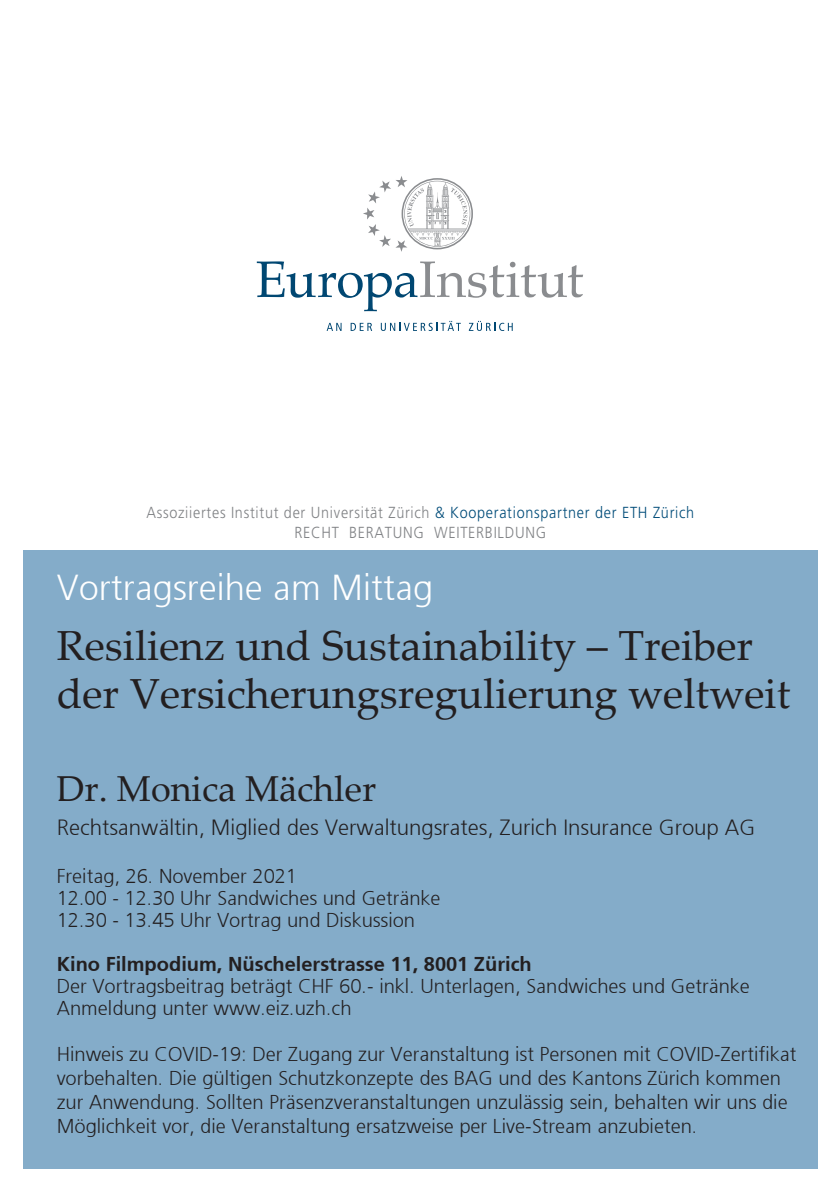
<style>
.page{position:relative;width:840px;height:1191px;background:#fff}
.page>*{position:absolute;margin:0;border:0;box-sizing:border-box;transform-origin:0 0}
.t1{font:42px/48px "Palatino Linotype";color:#231f20}
.t2{font:300 36px "Frutiger 45";color:#fff}
.t3{font:36px "Palatino Linotype";color:#231f20}
.t4{font:300 22px "Frutiger 45";color:#231f20}
.t5{font:300 20px/22px "Frutiger 45";color:#231f20}
.t6{font:300 20px "Frutiger 45";color:#231f20}
.t7{font:300 16px/20px "Frutiger LT Pro";letter-spacing:.05em;color:#808285;text-align:center;scale:.9 1}
.s1{color:#004c79}
</style>
<div class="page">
<div style="left:23px;top:550px;width:793px;height:618px;background:#84acc9"></div>
<svg style="left:326px;top:323px;width:15px;height:8px"></svg>
<svg style="left:350px;top:323px;width:22px;height:8px"></svg>
<svg style="left:380px;top:321px;width:80px;height:10px"></svg>
<svg style="left:468px;top:321px;width:44px;height:10px"></svg>
<svg style="left:257px;top:261px;width:326px;height:50px"></svg>
<svg style="left:363px;top:176px;width:109px;height:76px"></svg>
<p class="t7" style="left:146px;top:502px;width:610px">Assoziiertes Institut der Universität Zürich <span class="s1">&amp; Kooperationspartner der ETH Zürich<br></span>RECHT BERATUNG WEITERBILDUNG</p>
<h2 class="t2" style="left:57px;top:567px;width:377px">Vortragsreihe am Mittag</h2>
<h1 class="t1" style="left:57px;top:619px;width:734px">Resilienz und Sustainability – Treiber der Versicherungsregulierung weltweit</h1>
<h2 class="t3" style="left:57px;top:763px;width:321px">Dr. Monica Mächler</h2>
<p class="t4" style="left:57px;top:815px;width:699px">Rechtsanwältin, Miglied des Verwaltungsrates, Zurich Insurance Group AG</p>
<p class="t5" style="left:57px;top:865px;width:385px">Freitag, 26. November 2021<br>12.00 - 12.30 Uhr Sandwiches und Getränke<br>12.30 - 13.45 Uhr Vortrag und Diskussion</p>
<p class="t6" style="left:57px;top:952px;width:476px">Kino Filmpodium, Nüschelerstrasse 11, 8001 Zürich</p>
<p class="t5" style="left:57px;top:975px;width:694px">Der Vortragsbeitrag beträgt CHF 60.- inkl. Unterlagen, Sandwiches und Getränke<br>Anmeldung unter www.eiz.uzh.ch</p>
<p class="t5" style="left:57px;top:1042px;width:740px;line-height:24px">Hinweis zu COVID-19: Der Zugang zur Veranstaltung ist Personen mit COVID-Zertifikat vorbehalten. Die gültigen Schutzkonzepte des BAG und des Kantons Zürich kommen zur Anwendung. Sollten Präsenzveranstaltungen unzulässig sein, behalten wir uns die Möglichkeit vor, die Veranstaltung ersatzweise per Live-Stream anzubieten.</p>
</div>
